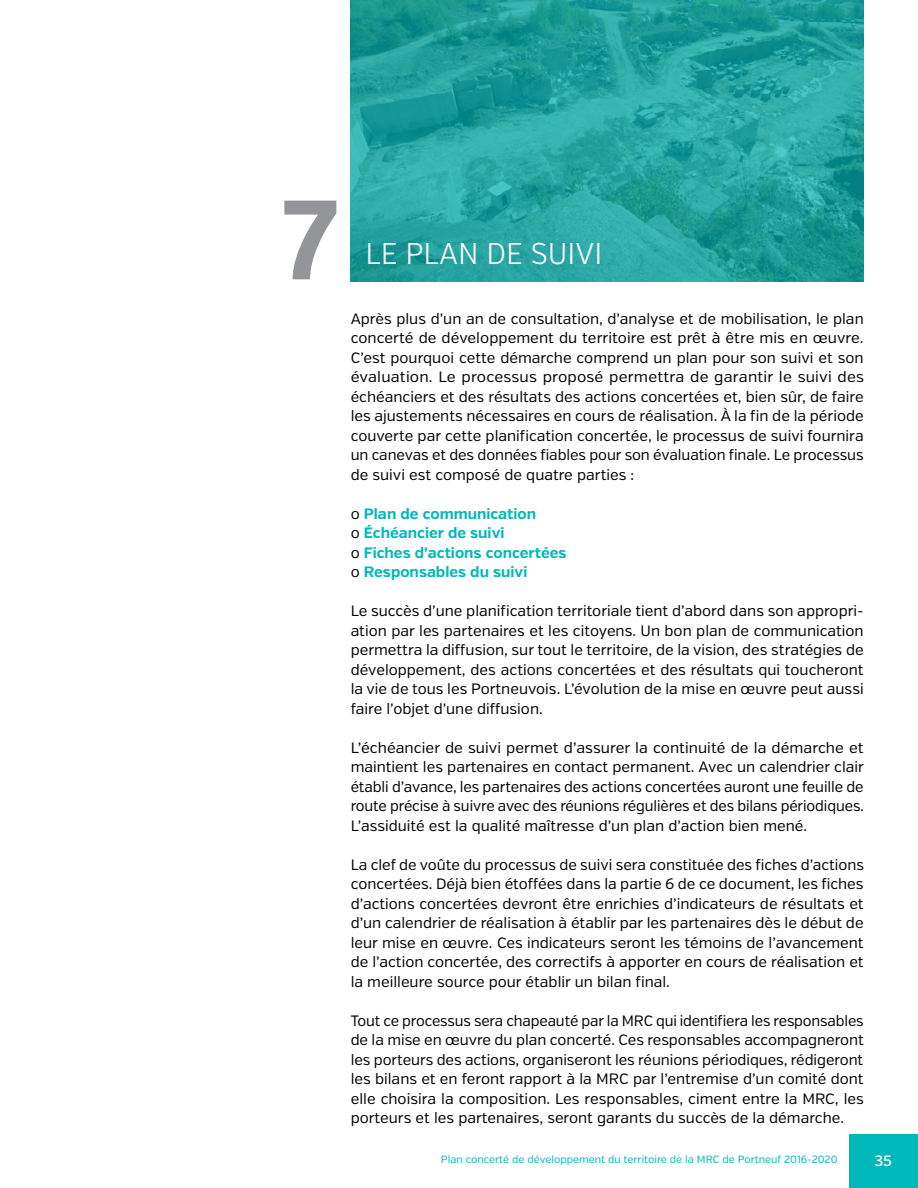
<style>
.page{position:relative;width:918px;height:1188px;background:#fff}
.page>*{position:absolute;margin:0;border:0;box-sizing:border-box;transform-origin:0 0}
.t1{font:700 112.5px "Verb Cond";color:#939598}
.t2{font:300 30px "Verb Cond";color:#fff}
.t3{font:15px/19.5px "Verb";color:#000;text-align:justify}
.t4{font:700 15px/19.5px "Verb";color:#00b8ba}
.t5{font:500 15px "Verb";color:#fff}
.t6{font:10.5px "Verb";color:#00b8ba}
.s1{font-weight:400;color:#000}
</style>
<div class="page">
<div style="left:849px;top:1134px;width:69px;height:54px;background:#00b8ba"></div>
<svg style="left:350px;top:0;width:514px;height:282px;background:#24a19e"></svg>
<h1 class="t1" style="left:282px;top:172px;width:58px">7</h1>
<h2 class="t2" style="left:365px;top:235px;width:238px">LE PLAN DE SUIVI</h2>
<p class="t3" style="left:351px;top:309px;width:515px">Après plus d’un an de consultation, d’analyse et de mobilisation, le plan concerté de développement du territoire est prêt à être mis en œuvre.<br>C’est pourquoi cette démarche comprend un plan pour son suivi et son évaluation. Le processus proposé permettra de garantir le suivi des échéanciers et des résultats des actions concertées et, bien sûr, de faire les ajustements nécessaires en cours de réalisation. À la fin de la période couverte par cette planification concertée, le processus de suivi fournira un canevas et des données fiables pour son évaluation finale. Le processus de suivi est composé de quatre parties :</p>
<p class="t4" style="left:351px;top:504px;width:217px"><span class="s1">o</span> Plan de communication<br><span class="s1">o</span> Échéancier de suivi<br><span class="s1">o</span> Fiches d’actions concertées <span class="s1">o</span> Responsables du suivi</p>
<p class="t3" style="left:351px;top:602px;width:515px">Le succès d’une planification territoriale tient d’abord dans son appropri&shy;ation par les partenaires et les citoyens. Un bon plan de communication permettra la diffusion, sur tout le territoire, de la vision, des stratégies de développement, des actions concertées et des résultats qui toucheront la vie de tous les Portneuvois. L’évolution de la mise en œuvre peut aussi faire l’objet d’une diffusion.</p>
<p class="t3" style="left:351px;top:738px;width:515px">L’échéancier de suivi permet d’assurer la continuité de la démarche et maintient les partenaires en contact permanent. Avec un calendrier clair établi d’avance, les partenaires des actions concertées auront une feuille de route précise à suivre avec des réunions régulières et des bilans périodiques.<br>L’assiduité est la qualité maîtresse d’un plan d’action bien mené.</p>
<p class="t3" style="left:351px;top:855px;width:515px">La clef de voûte du processus de suivi sera constituée des fiches d’actions concertées. Déjà bien étoffées dans la partie 6 de ce document, les fiches d’actions concertées devront être enrichies d’indicateurs de résultats et d’un calendrier de réalisation à établir par les partenaires dès le début de leur mise en œuvre. Ces indicateurs seront les témoins de l’avancement de l’action concertée, des correctifs à apporter en cours de réalisation et la meilleure source pour établir un bilan final.</p>
<p class="t3" style="left:351px;top:1011px;width:515px">Tout ce processus sera chapeauté par la MRC qui identifiera les responsables de la mise en œuvre du plan concerté. Ces responsables accompagneront les porteurs des actions, organiseront les réunions périodiques, rédigeront les bilans et en feront rapport à la MRC par l’entremise d’un comité dont elle choisira la composition. Les responsables, ciment entre la MRC, les porteurs et les partenaires, seront garants du succès de la démarche.</p>
<p class="t6" style="left:441px;top:1153px;width:398px">Plan concerté de développement du territoire de la MRC de Portneuf 2016-2020</p>
<p class="t5" style="left:874px;top:1152px;width:19px">35</p>
</div>
